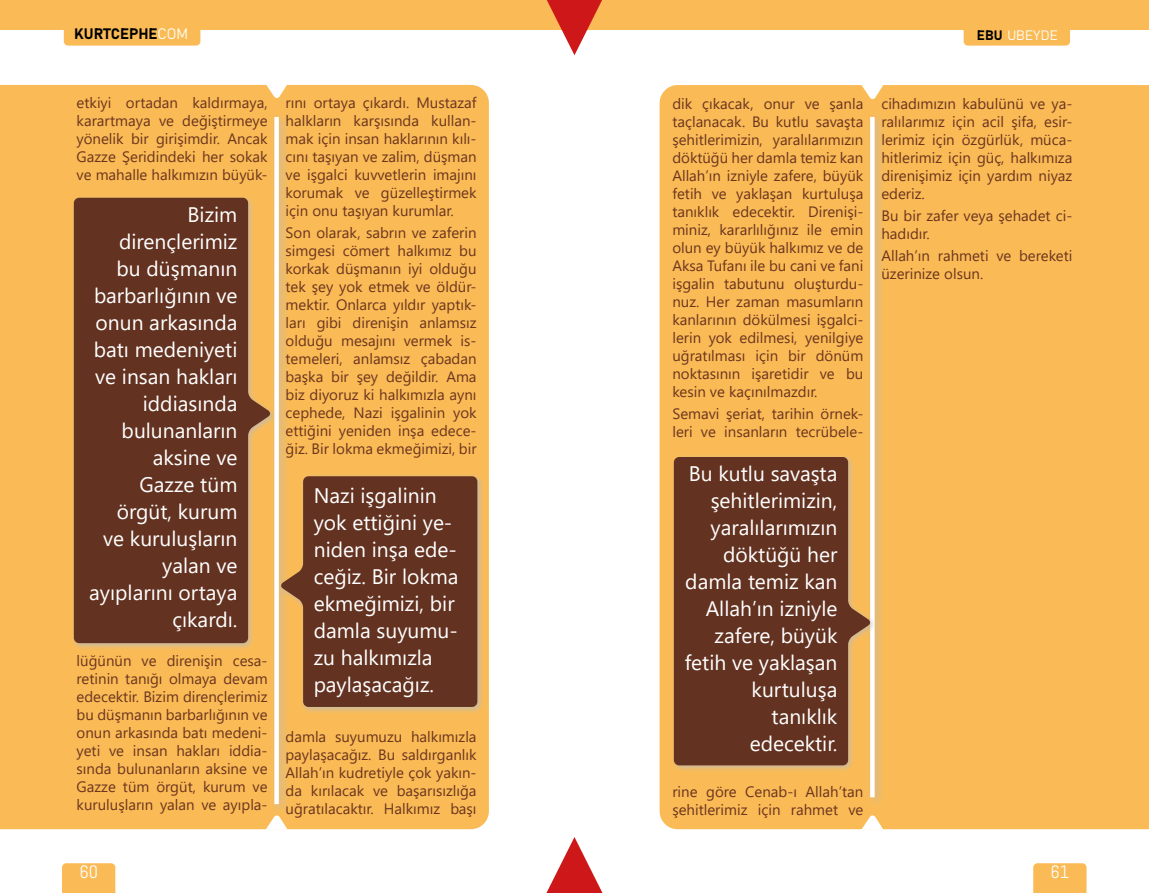
<style>
.page{position:relative;width:1149px;height:893px;background:#fff}
.page>*{position:absolute;margin:0;border:0;box-sizing:border-box;transform-origin:0 0}
.t1{font:108px "Times New Roman";color:#cd1719}
.t2{font:21px/27px "Segoe UI";color:#fff;text-align:right}
.t3{font:18px "Abel Pro";color:#fff}
.t4{font:15px/18px "Segoe UI";color:#6c351f;text-align:justify}
.t5{font:15px "Bahnschrift";color:#000}
.t6{font:13.5px "Bahnschrift";letter-spacing:.02em;color:#fff}
.s1{color:#fffef5}
.s2{color:#000}
</style>
<div class="page">
<div style="left:0;top:85px;width:489px;height:744px;background:#fabb56"></div>
<div style="left:62px;top:863px;width:53px;height:30px;background:#fabb56"></div>
<div style="left:574px;top:0;width:574px;height:30px;background:#fabb56"></div>
<div style="left:963px;top:16px;width:106px;height:30px;background:#fabb56;border-radius:4px"></div>
<div style="left:0;top:0;width:574px;height:30px;background:#fabb56"></div>
<div style="left:64px;top:16px;width:136px;height:30px;background:#fabb56;border-radius:4px"></div>
<div style="left:1033px;top:863px;width:53px;height:30px;background:#fabb56"></div>
<div style="left:269px;top:112px;width:21px;height:703px;background:#bcbcbc;opacity:.75"></div>
<div style="left:274px;top:117px;width:5px;height:687px;background:#fff"></div>
<div style="left:659px;top:85px;width:489px;height:744px;background:#fabb56"></div>
<div style="left:864px;top:112px;width:21px;height:696px;background:#bcbcbc;opacity:.75"></div>
<svg style="left:869px;top:117px;width:5px;height:680px"></svg>
<svg style="left:265px;top:84px;width:22px;height:15px"></svg>
<svg style="left:265px;top:815px;width:22px;height:15px"></svg>
<svg style="left:861px;top:85px;width:22px;height:15px"></svg>
<svg style="left:861px;top:815px;width:22px;height:15px"></svg>
<div style="left:670px;top:454px;width:206px;height:318px;background:#bcbcbc;opacity:.75"></div>
<svg style="left:673px;top:457px;width:197px;height:308px;background:#724026"></svg>
<div style="left:278px;top:473px;width:206px;height:241px;background:#bcbcbc;opacity:.75"></div>
<svg style="left:280px;top:476px;width:197px;height:231px;background:#734126"></svg>
<div style="left:71px;top:194px;width:206px;height:456px;background:#bcbcbc;opacity:.75"></div>
<svg style="left:74px;top:198px;width:197px;height:445px;background:#734126"></svg>
<p class="t5" style="left:74px;top:23px;width:115px">KURTCEPHE<span class="s1">COM</span></p>
<p class="t4" style="left:77px;top:92px;width:192px">etkiyi ortadan kaldırmaya, karartmaya ve değiştirmeye yönelik bir girişimdir. Ancak Gazze Şeridindeki her sokak ve mahalle halkımızın büyük-</p>
<h2 class="t2" style="left:89px;top:199px;width:150px">Bizim dirençlerimiz<br>bu düşmanın barbarlığının ve onun arkasında batı medeniyeti ve insan hakları iddiasında bulunanların aksine ve<br>Gazze tüm örgüt, kurum<br>ve kuruluşların yalan ve ayıplarını ortaya çıkardı.</h2>
<p class="t4" style="left:77px;top:650px;width:192px">lüğünün ve direnişin cesa&shy;retinin tanığı olmaya devam edecektir. Bizim dirençlerimiz bu düşmanın barbarlığının ve onun arkasında batı medeni&shy;yeti ve insan hakları iddia&shy;sında bulunanların aksine ve Gazze tüm örgüt, kurum ve kuruluşların yalan ve ayıpla-</p>
<p class="t4" style="left:285px;top:92px;width:192px">rını ortaya çıkardı. Mustazaf halkların karşısında kullan&shy;mak için insan haklarının kılı&shy;cını taşıyan ve zalim, düşman ve işgalci kuvvetlerin imajını korumak ve güzelleştirmek için onu taşıyan kurumlar.</p>
<p class="t4" style="left:285px;top:222px;width:192px">Son olarak, sabrın ve zaferin simgesi cömert halkımız bu korkak düşmanın iyi olduğu tek şey yok etmek ve öldür&shy;mektir. Onlarca yıldır yaptık&shy;ları gibi direnişin anlamsız olduğu mesajını vermek is&shy;temeleri, anlamsız çabadan başka bir şey değildir. Ama biz diyoruz ki halkımızla aynı cephede, Nazi işgalinin yok ettiğini yeniden inşa edece&shy;ğiz. Bir lokma ekmeğimizi, bir</p>
<h2 class="t2" style="left:314px;top:480px;width:146px;text-align:left">Nazi işgalinin yok ettiğini ye&shy;niden inşa ede&shy;ceğiz. Bir lokma ekmeğimizi, bir damla suyumu&shy;zu halkımızla paylaşacağız.</h2>
<p class="t4" style="left:285px;top:726px;width:192px">damla suyumuzu halkımızla paylaşacağız. Bu saldırganlık Allah’ın kudretiyle çok yakın&shy;da kırılacak ve başarısızlığa uğratılacaktır. Halkımız başı</p>
<p class="t3" style="left:79px;top:860px;width:20px">60</p>
<h1 class="t1" style="left:627px;top:951px;width:108px;rotate:-180deg">▼</h1>
<p class="t6" style="left:976px;top:25px;width:82px"><span class="s2">EBU</span> UBEYDE</p>
<p class="t4" style="left:672px;top:93px;width:192px">dik çıkacak, onur ve şanla taçlanacak. Bu kutlu savaşta şehitlerimizin, yaralılarımızın döktüğü her damla temiz kan Allah’ın izniyle zafere, büyük fetih ve yaklaşan kurtuluşa tanıklık edecektir. Direnişi&shy;miniz, kararlılığınız ile emin olun ey büyük halkımız ve de Aksa Tufanı ile bu cani ve fani işgalin tabutunu oluşturdu&shy;nuz. Her zaman masumların kanlarının dökülmesi işgalci&shy;lerin yok edilmesi, yenilgiye uğratılması için bir dönüm noktasının işaretidir ve bu kesin ve kaçınılmazdır.</p>
<p class="t4" style="left:672px;top:403px;width:192px">Semavi şeriat, tarihin örnek&shy;leri ve insanların tecrübele-</p>
<h2 class="t2" style="left:684px;top:458px;width:154px">Bu kutlu savaşta şehitlerimizin, yaralılarımızın döktüğü her damla temiz kan<br>Allah’ın izniyle zafere, büyük fetih ve yaklaşan kurtuluşa tanıklık edecektir.</h2>
<p class="t4" style="left:672px;top:781px;width:192px">rine göre Cenab-ı Allah’tan şehitlerimiz için rahmet ve</p>
<p class="t4" style="left:881px;top:93px;width:192px">cihadımızın kabulünü ve ya&shy;ralılarımız için acil şifa, esir&shy;lerimiz için özgürlük, müca&shy;hitlerimiz için güç, halkımıza direnişimiz için yardım niyaz ederiz.</p>
<p class="t4" style="left:881px;top:205px;width:192px">Bu bir zafer veya şehadet ci&shy;hadıdır.</p>
<p class="t4" style="left:881px;top:246px;width:192px">Allah’ın rahmeti ve bereketi üzerinize olsun.</p>
<p class="t3" style="left:1050px;top:860px;width:20px">61</p>
</div>
